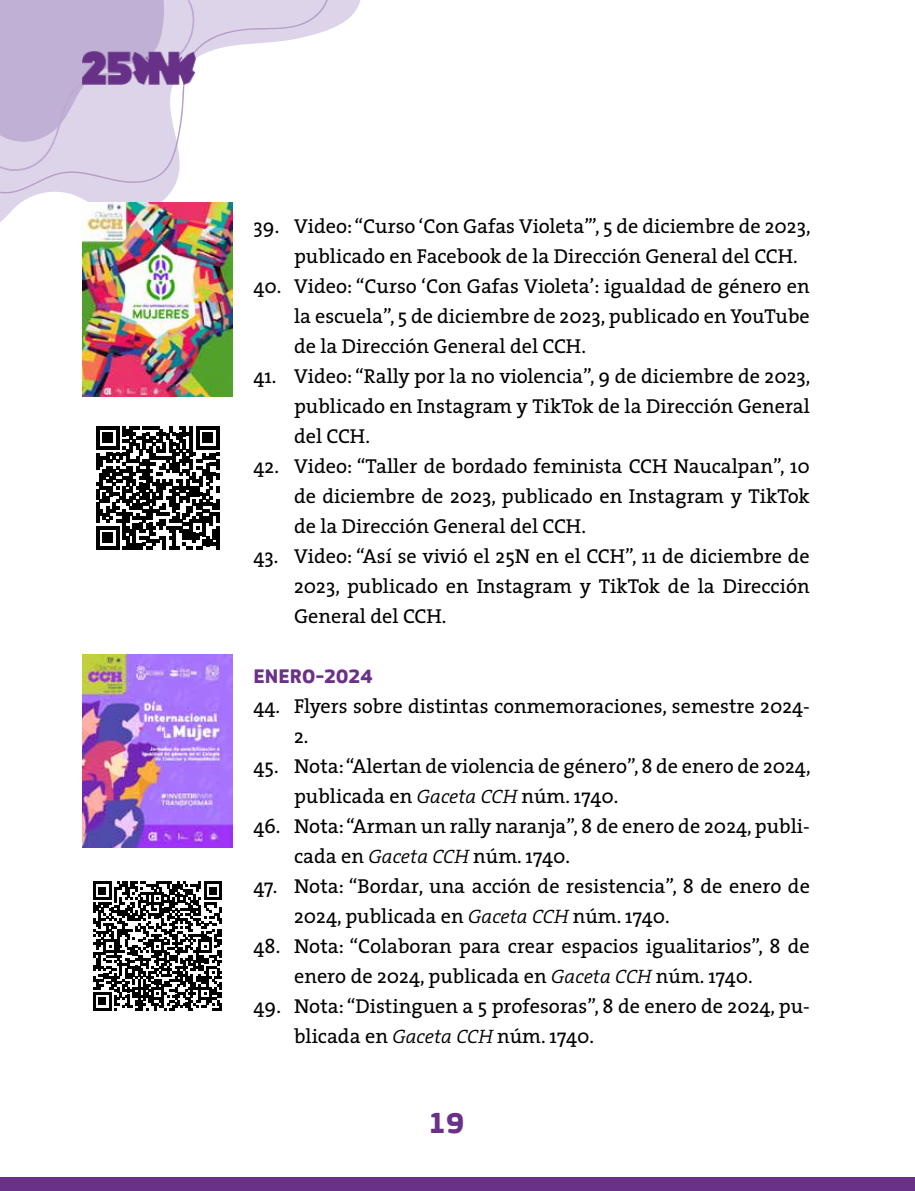
<style>
.page{position:relative;width:915px;height:1191px;background:#fff}
.page>*{position:absolute;margin:0;border:0;box-sizing:border-box;transform-origin:0 0}
.t1{font:700 30px "PF Square Sans Pro";color:#693188}
.t2{font:20.25px/30px "The Serif";color:#000}
.t3{font:700 20.25px "PF Square Sans Pro";color:#693188}
.s1{font-weight:300;font-style:italic;font-size:19.5px}
</style>
<div class="page">
<div style="left:0;top:1177px;width:914px;height:14px;background:#693188"></div>
<svg style="left:0;top:0;width:360px;height:222px"></svg>
<svg style="left:0;top:0;width:329px;height:195px"></svg>
<svg style="left:0;top:0;width:195px;height:175px;background:#d1c4e1"></svg>
<img style="left:82px;top:52px;width:114px;height:33px">
<svg style="left:96px;top:426px;width:123px;height:123px"></svg>
<hr style="left:216px;top:526px;width:3px;height:23px;background:#000">
<img style="left:82px;top:203px;width:151px;height:193px">
<svg style="left:93px;top:881px;width:129px;height:129px"></svg>
<img style="left:82px;top:654px;width:151px;height:194px">
<p class="t2" style="left:294px;top:210px;width:518px;text-indent:-40px">39. Video: “Curso ‘Con Gafas Violeta’”, 5 de diciembre de 2023, publicado en Facebook de la Dirección General del CCH.</p>
<p class="t2" style="left:294px;top:270px;width:517px;text-align:justify;text-indent:-40px">40. Video: “Curso ‘Con Gafas Violeta’: igualdad de género en la escuela”, 5 de diciembre de 2023, publicado en YouTube de la Dirección General del CCH.</p>
<p class="t2" style="left:294px;top:360px;width:518px;text-align:justify;text-indent:-40px">41. Video: “Rally por la no violencia”, 9 de diciembre de 2023, publicado en Instagram y TikTok de la Dirección General del CCH.</p>
<p class="t2" style="left:294px;top:450px;width:517px;text-align:justify;text-indent:-40px">42. Video: “Taller de bordado feminista CCH Naucalpan”, 10 de diciembre de 2023, publicado en Instagram y TikTok de la Dirección General del CCH.</p>
<p class="t2" style="left:294px;top:540px;width:517px;text-align:justify;text-indent:-40px">43. Video: “Así se vivió el 25N en el CCH”, 11 de diciembre de 2023, publicado en Instagram y TikTok de la Dirección General del CCH.</p>
<p class="t3" style="left:253px;top:664px;width:120px">ENERO-2024</p>
<p class="t2" style="left:294px;top:690px;width:517px;text-indent:-40px">44. Flyers sobre distintas conmemoraciones, semestre 2024-<br>2.</p>
<p class="t2" style="left:294px;top:750px;width:518px;text-indent:-40px">45. Nota: “Alertan de violencia de género”, 8 de enero de 2024, publicada en <span class="s1">Gaceta CCH</span> núm. 1740.</p>
<p class="t2" style="left:294px;top:810px;width:517px;text-indent:-40px">46. Nota: “Arman un rally naranja”, 8 de enero de 2024, publi&shy;cada en <span class="s1">Gaceta CCH</span> núm. 1740.</p>
<p class="t2" style="left:294px;top:870px;width:517px;text-indent:-40px">47. Nota: “Bordar, una acción de resistencia”, 8 de enero de<br>2024, publicada en <span class="s1">Gaceta CCH</span> núm. 1740.</p>
<p class="t2" style="left:294px;top:930px;width:517px;text-indent:-40px">48. Nota: “Colaboran para crear espacios igualitarios”, 8 de enero de 2024, publicada en <span class="s1">Gaceta CCH</span> núm. 1740.</p>
<p class="t2" style="left:294px;top:990px;width:517px;text-indent:-40px">49. Nota: “Distinguen a 5 profesoras”, 8 de enero de 2024, pu&shy;blicada en <span class="s1">Gaceta CCH</span> núm. 1740.</p>
<h1 class="t1" style="left:428px;top:1104px;width:37px">19</h1>
</div>
